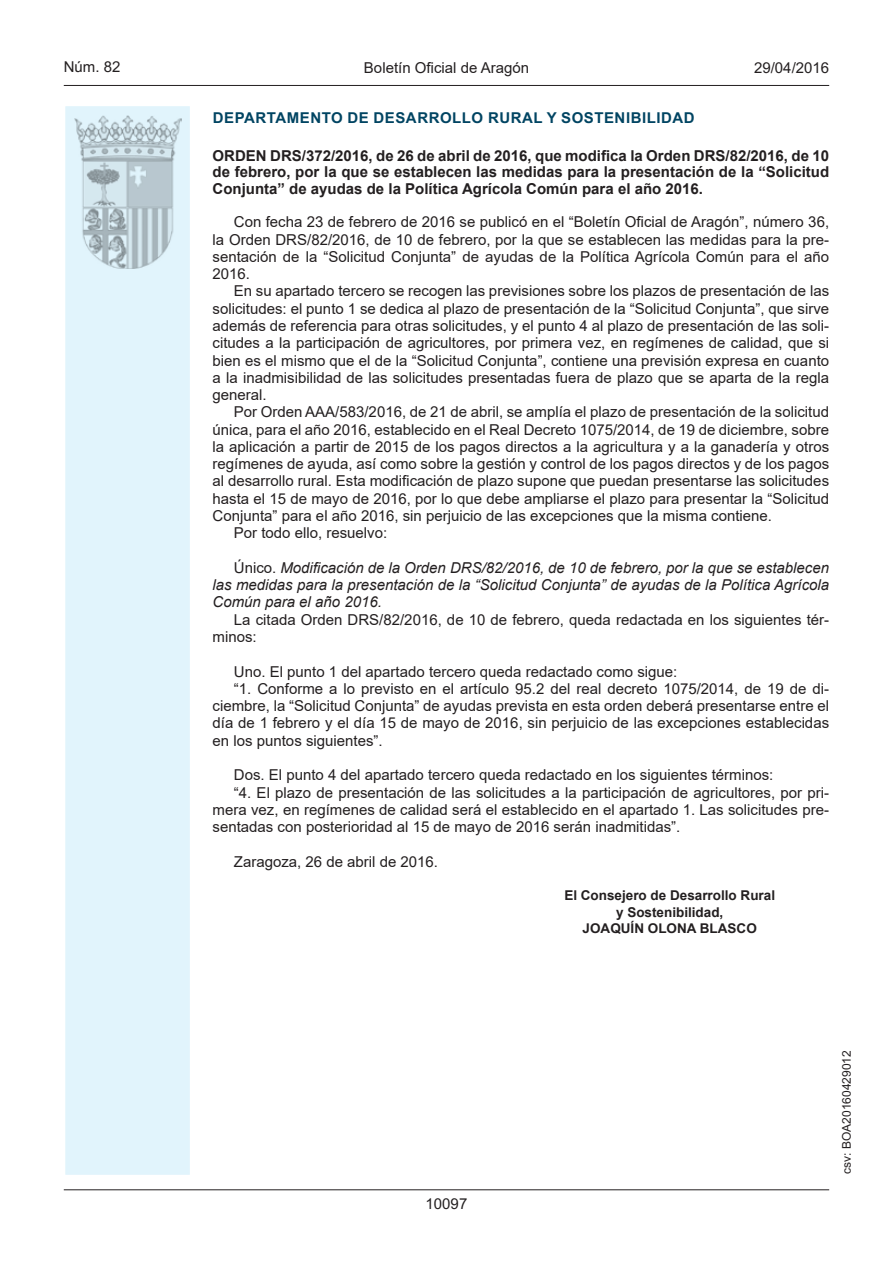
<style>
.page{position:relative;width:893px;height:1263px;background:#fff}
.page>*{position:absolute;margin:0;border:0;box-sizing:border-box;transform-origin:0 0}
.t1{font:15px/17.2px "Arial MT2";color:#231f20;text-align:justify}
.t2{font:700 15px/16.5px "Arial";color:#231f20;text-align:justify}
.t3{font:italic 15px/17.2px "Arial";color:#231f20;text-align:justify}
.t4{font:15px "Arial Bold MT2";letter-spacing:.035em;color:#004462}
.t5{font:15px "Arial";color:#231f20}
.t6{font:700 13.5px/16.5px "Arial";color:#231f20;text-align:center}
.t7{font:13.5px "Arial Bold MT2";color:#231f20}
.t8{font:12px "Arial";color:#231f20}
.s1{font-family:"Arial MT2";font-style:normal}
.s2{font-family:"Arial"}
</style>
<div class="page">
<hr style="left:64px;top:85px;width:765px;height:1px;background:#231f20">
<div style="left:64px;top:105px;width:127px;height:1071px;background:#e1f4fc;border:2px solid #fff"></div>
<img style="left:75px;top:115px;width:106px;height:153px">
<hr style="left:64px;top:1189px;width:765px;height:1px;background:#231f20">
<p class="t5" style="left:64px;top:57px;width:58px">Núm. 82</p>
<p class="t1" style="left:364px;top:59px;width:167px">Boletín Oficial de Aragón</p>
<p class="t5" style="left:754px;top:57px;width:77px">29/04/2016</p>
<p class="t4" style="left:213px;top:107px;width:483px">DEPARTAMENTO DE DESARROLLO RURAL Y SOSTENIBILIDAD</p>
<p class="t2" style="left:213px;top:147px;width:618px">ORDEN DRS/372/2016, de 26 de abril de 2016, que modifica la Orden DRS/82/2016, de 10 de febrero, por la que se establecen las medidas para la presentación de la “Solicitud Conjunta” de ayudas de la Política Agrícola Común para el año 2016.</p>
<p class="t1" style="left:213px;top:213px;width:618px;text-indent:21px">Con fecha 23 de febrero de 2016 se publicó en el “Boletín Oficial de Aragón”, número 36, la Orden DRS/82/2016, de 10 de febrero, por la que se establecen las medidas para la pre&shy;sentación de la “Solicitud Conjunta” de ayudas de la Política Agrícola Común para el año</p>
<p class="t5" style="left:213px;top:263px;width:39px">2016.</p>
<p class="t1" style="left:213px;top:282px;width:618px;text-indent:21px">En su apartado tercero se recogen las previsiones sobre los plazos de presentación de las solicitudes: el punto 1 se dedica al plazo de presentación de la “Solicitud Conjunta”, que sirve además de referencia para otras solicitudes, y el punto 4 al plazo de presentación de las soli&shy;citudes a la participación de agricultores, por primera vez, en regímenes de calidad, que si bien es el mismo que el de la “Solicitud Conjunta”, contiene una previsión expresa en cuanto a la inadmisibilidad de las solicitudes presentadas fuera de plazo que se aparta de la regla general.</p>
<p class="t1" style="left:234px;top:403px;width:597px">Por Orden AAA/583/2016, de 21 de abril, se amplía el plazo de presentación de la solicitud</p>
<p class="t1" style="left:213px;top:421px;width:618px">única, para el año 2016, establecido en el Real Decreto 1075/2014, de 19 de diciembre, sobre</p>
<p class="t1" style="left:213px;top:438px;width:618px">la aplicación a partir de 2015 de los pagos directos a la agricultura y a la ganadería y otros</p>
<p class="t1" style="left:213px;top:455px;width:618px">regímenes de ayuda, así como sobre la gestión y control de los pagos directos y de los pagos</p>
<p class="t1" style="left:213px;top:472px;width:618px">al desarrollo rural. Esta modificación de plazo supone que puedan presentarse las solicitudes</p>
<p class="t1" style="left:213px;top:490px;width:618px">hasta el 15 de mayo de 2016, por lo que debe ampliarse el plazo para presentar la “Solicitud</p>
<p class="t1" style="left:213px;top:507px;width:561px">Conjunta” para el año 2016, sin perjuicio de las excepciones que la misma contiene.</p>
<p class="t1" style="left:234px;top:524px;width:155px">Por todo ello, resuelvo:</p>
<p class="t3" style="left:213px;top:559px;width:618px;text-indent:21px"><span class="s1">Único.</span> Modificación de la Orden DRS/82/2016, de 10 de febrero, por la que se establecen las medidas para la presentación de la “Solicitud Conjunta” de ayudas de la Política Agrícola Común para el año 2016.</p>
<p class="t1" style="left:213px;top:611px;width:618px;text-indent:21px">La citada Orden DRS/82/2016, de 10 de febrero, queda redactada en los siguientes tér&shy;minos:</p>
<p class="t1" style="left:234px;top:662px;width:445px">Uno. El punto 1 del apartado tercero queda redactado como sigue:</p>
<p class="t1" style="left:234px;top:680px;width:597px">“1. Conforme a lo previsto en el artículo 95.2 del real decreto 1075/2014, de 19 de di<span class="s2">-</span></p>
<p class="t1" style="left:213px;top:697px;width:618px">ciembre, la “Solicitud Conjunta” de ayudas prevista en esta orden deberá presentarse entre el</p>
<p class="t1" style="left:213px;top:714px;width:618px">día de 1 febrero y el día 15 de mayo de 2016, sin perjuicio de las excepciones establecidas</p>
<p class="t1" style="left:213px;top:732px;width:172px">en los puntos siguientes”.</p>
<p class="t1" style="left:234px;top:766px;width:541px">Dos. El punto 4 del apartado tercero queda redactado en los siguientes términos:</p>
<p class="t1" style="left:234px;top:783px;width:597px">“4. El plazo de presentación de las solicitudes a la participación de agricultores, por pri<span class="s2">-</span></p>
<p class="t1" style="left:213px;top:801px;width:618px">mera vez, en regímenes de calidad será el establecido en el apartado 1. Las solicitudes pre<span class="s2">-</span></p>
<p class="t1" style="left:213px;top:818px;width:469px">sentadas con posterioridad al 15 de mayo de 2016 serán inadmitidas”.</p>
<p class="t1" style="left:234px;top:853px;width:206px">Zaragoza, 26 de abril de 2016.</p>
<p class="t6" style="left:564px;top:887px;width:212px">El Consejero de Desarrollo Rural y Sostenibilidad,</p>
<p class="t7" style="left:583px;top:919px;width:176px">JOAQUÍN OLONA BLASCO</p>
<p class="t5" style="left:426px;top:1193px;width:43px">10097</p>
<p class="t8" style="left:838px;top:1174px;width:125px;rotate:-90deg">csv: BOA20160429012</p>
</div>
